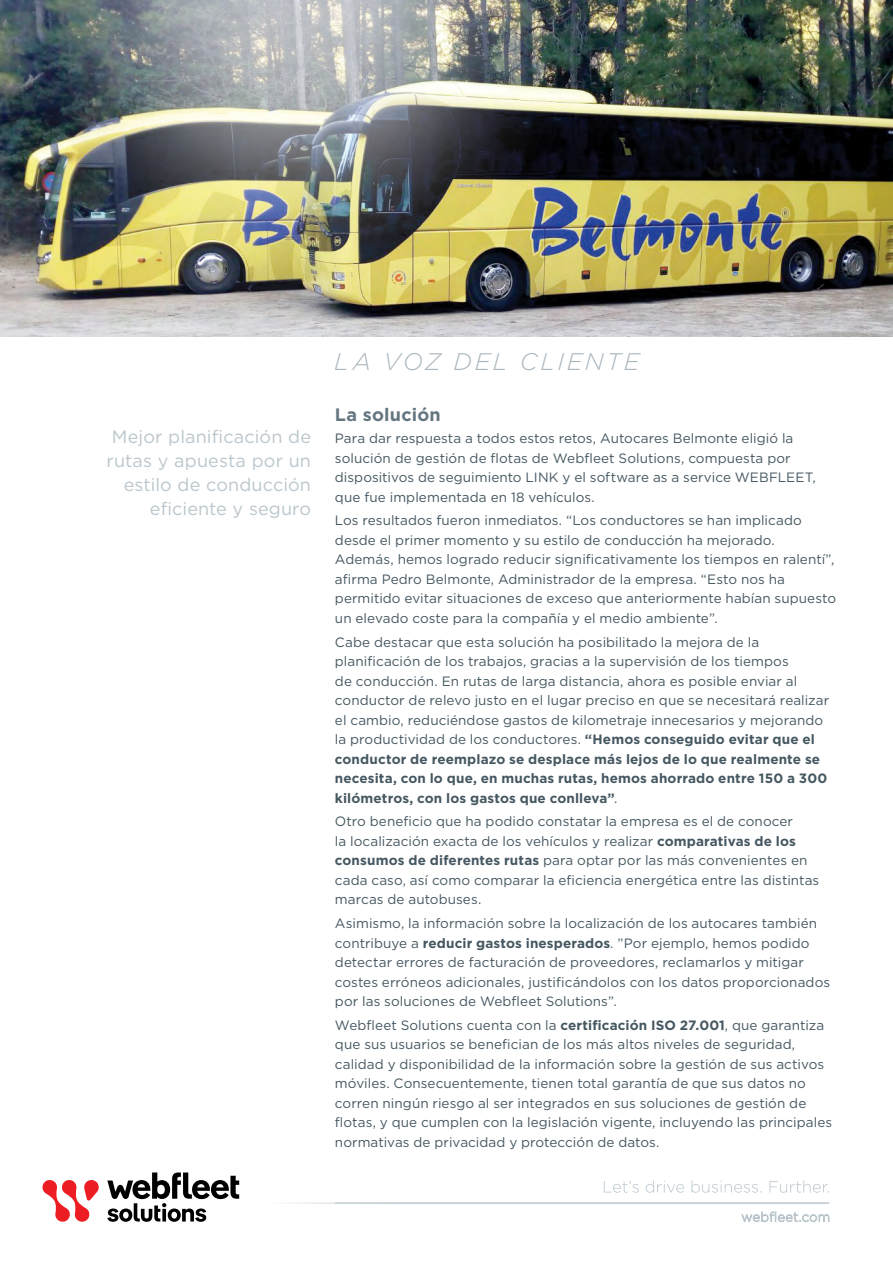
<style>
.page{position:relative;width:893px;height:1263px;background:#fff}
.page>*{position:absolute;margin:0;border:0;box-sizing:border-box;transform-origin:0 0}
.t1{font:italic 300 24px "Gotham";letter-spacing:.11em;color:#95a5ae}
.t2{font:18px/24px "Gotham";letter-spacing:.01em;color:#bac6cd;text-align:right}
.t3{font:700 18px "Gotham";letter-spacing:.015em;color:#647680}
.t4{font:13.5px/19.5px "Gotham";letter-spacing:.005em;color:#455761}
.s1{font-weight:700}
</style>
<div class="page">
<img style="left:0;top:0;width:893px;height:336px">
<hr style="left:268px;top:1203px;width:561px;height:1px;background:#bac6cd">
<svg style="left:742px;top:1212px;width:87px;height:10px"></svg>
<svg style="left:604px;top:1180px;width:225px;height:13px"></svg>
<svg style="left:107px;top:1172px;width:132px;height:50px"></svg>
<svg style="left:42px;top:1180px;width:57px;height:42px"></svg>
<img style="left:0;top:0;width:649px;height:289px">
<h2 class="t2" style="left:107px;top:424px;width:206px">Mejor planificación de rutas y apuesta por un estilo de conducción eficiente y seguro</h2>
<h1 class="t1" style="left:335px;top:347px;width:306px">LA VOZ DEL CLIENTE</h1>
<h2 class="t3" style="left:335px;top:403px;width:107px">La solución</h2>
<p class="t4" style="left:335px;top:428px;width:482px">Para dar respuesta a todos estos retos, Autocares Belmonte eligió la solución de gestión de flotas de Webfleet Solutions, compuesta por dispositivos de seguimiento LINK y el software as a service WEBFLEET, que fue implementada en 18 vehículos.</p>
<p class="t4" style="left:335px;top:510px;width:503px">Los resultados fueron inmediatos. “Los conductores se han implicado desde el primer momento y su estilo de conducción ha mejorado.<br>Además, hemos logrado reducir significativamente los tiempos en ralentí”, afirma Pedro Belmonte, Administrador de la empresa. “Esto nos ha permitido evitar situaciones de exceso que anteriormente habían supuesto un elevado coste para la compañía y el medio ambiente”.</p>
<p class="t4" style="left:335px;top:632px;width:496px">Cabe destacar que esta solución ha posibilitado la mejora de la planificación de los trabajos, gracias a la supervisión de los tiempos<br>de conducción. En rutas de larga distancia, ahora es posible enviar al conductor de relevo justo en el lugar preciso en que se necesitará realizar el cambio, reduciéndose gastos de kilometraje innecesarios y mejorando la productividad de los conductores. <span class="s1">“Hemos conseguido evitar que el conductor de reemplazo se desplace más lejos de lo que realmente se necesita, con lo que, en muchas rutas, hemos ahorrado entre 150 a 300 kilómetros, con los gastos que conlleva”</span>.</p>
<p class="t4" style="left:335px;top:811px;width:486px">Otro beneficio que ha podido constatar la empresa es el de conocer<br>la localización exacta de los vehículos y realizar <span class="s1">comparativas de los consumos de diferentes rutas</span> para optar por las más convenientes en cada caso, así como comparar la eficiencia energética entre las distintas marcas de autobuses.</p>
<p class="t4" style="left:335px;top:913px;width:497px">Asimismo, la información sobre la localización de los autocares también contribuye a <span class="s1">reducir gastos inesperados</span>. ”Por ejemplo, hemos podido detectar errores de facturación de proveedores, reclamarlos y mitigar costes erróneos adicionales, justificándolos con los datos proporcionados por las soluciones de Webfleet Solutions”.</p>
<p class="t4" style="left:335px;top:1015px;width:499px">Webfleet Solutions cuenta con la <span class="s1">certificación ISO 27.001</span>, que garantiza que sus usuarios se benefician de los más altos niveles de seguridad, calidad y disponibilidad de la información sobre la gestión de sus activos móviles. Consecuentemente, tienen total garantía de que sus datos no corren ningún riesgo al ser integrados en sus soluciones de gestión de flotas, y que cumplen con la legislación vigente, incluyendo las principales normativas de privacidad y protección de datos.</p>
</div>
